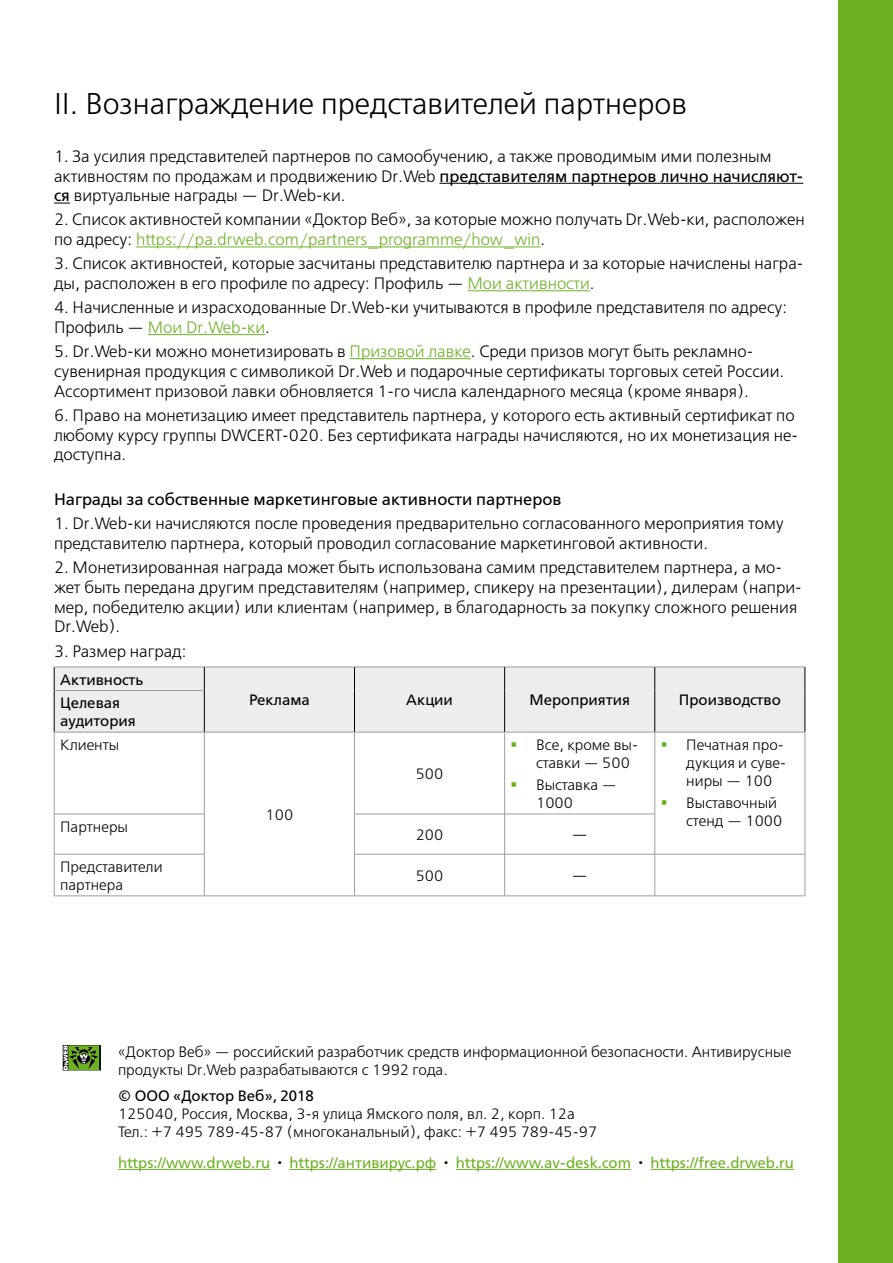
<style>
.page{position:relative;width:893px;height:1263px;background:#fff}
.page>*{position:absolute;margin:0;border:0;box-sizing:border-box;transform-origin:0 0}
.t1{font:300 30px "Free Set";color:#000}
.t2{font:300 16.5px/19.8px "Free Set";color:#000}
.t3{font:16.5px "Free Set";color:#000}
.t4{font:300 15px/18px "Free Set";color:#000}
.t5{font:15px "Free Set";color:#6db122}
.t6{font:15px/23.5px "Free Set";color:#000}
.s1{font-weight:400}
.s2{color:#6db122}
</style>
<div class="page">
<div style="left:838px;top:0;width:55px;height:1263px;background:#6db122"></div>
<hr style="left:439px;top:183px;width:364px;height:1px;background:#000">
<svg style="left:54px;top:203px;width:16px;height:1px"></svg>
<hr style="left:136px;top:246px;width:405px;height:1px;background:#6db122">
<hr style="left:467px;top:290px;width:123px;height:1px;background:#6db122">
<hr style="left:148px;top:334px;width:117px;height:1px;background:#6db122">
<hr style="left:349px;top:358px;width:122px;height:1px;background:#6db122">
<div style="left:55px;top:668px;width:750px;height:64px;background:#eceded"></div>
<hr style="left:54px;top:732px;width:1px;height:82px;background:#9c9e9f">
<hr style="left:204px;top:732px;width:1px;height:82px;background:#9c9e9f">
<hr style="left:354px;top:732px;width:1px;height:82px;background:#9c9e9f">
<hr style="left:504px;top:732px;width:1px;height:82px;background:#9c9e9f">
<hr style="left:654px;top:732px;width:1px;height:82px;background:#9c9e9f">
<hr style="left:805px;top:732px;width:1px;height:82px;background:#9c9e9f">
<hr style="left:805px;top:814px;width:1px;height:40px;background:#9c9e9f">
<hr style="left:54px;top:814px;width:151px;height:1px;background:#9c9e9f">
<hr style="left:54px;top:814px;width:1px;height:40px;background:#9c9e9f">
<hr style="left:204px;top:814px;width:1px;height:40px;background:#9c9e9f">
<hr style="left:354px;top:814px;width:151px;height:1px;background:#9c9e9f">
<hr style="left:354px;top:814px;width:1px;height:40px;background:#9c9e9f">
<hr style="left:505px;top:814px;width:150px;height:1px;background:#9c9e9f">
<hr style="left:504px;top:814px;width:1px;height:40px;background:#9c9e9f">
<hr style="left:654px;top:814px;width:1px;height:40px;background:#9c9e9f">
<hr style="left:54px;top:854px;width:151px;height:1px;background:#9c9e9f">
<hr style="left:54px;top:854px;width:1px;height:42px;background:#9c9e9f">
<hr style="left:204px;top:854px;width:1px;height:42px;background:#9c9e9f">
<hr style="left:354px;top:854px;width:151px;height:1px;background:#9c9e9f">
<hr style="left:354px;top:854px;width:1px;height:42px;background:#9c9e9f">
<hr style="left:505px;top:854px;width:150px;height:1px;background:#9c9e9f">
<hr style="left:504px;top:854px;width:1px;height:42px;background:#9c9e9f">
<hr style="left:655px;top:854px;width:150px;height:1px;background:#9c9e9f">
<hr style="left:654px;top:854px;width:1px;height:42px;background:#9c9e9f">
<hr style="left:805px;top:854px;width:1px;height:42px;background:#9c9e9f">
<hr style="left:54px;top:895px;width:150px;height:1px;background:#9c9e9f">
<hr style="left:204px;top:895px;width:150px;height:1px;background:#9c9e9f">
<hr style="left:354px;top:895px;width:151px;height:1px;background:#9c9e9f">
<hr style="left:505px;top:895px;width:150px;height:1px;background:#9c9e9f">
<hr style="left:655px;top:895px;width:150px;height:1px;background:#9c9e9f">
<svg style="left:54px;top:668px;width:1px;height:22px"></svg>
<hr style="left:54px;top:690px;width:1px;height:42px;background:#000">
<hr style="left:54px;top:667px;width:150px;height:1px;background:#9c9e9f">
<hr style="left:204px;top:667px;width:150px;height:1px;background:#9c9e9f">
<hr style="left:354px;top:667px;width:151px;height:1px;background:#9c9e9f">
<hr style="left:505px;top:667px;width:150px;height:1px;background:#9c9e9f">
<hr style="left:655px;top:667px;width:150px;height:1px;background:#9c9e9f">
<svg style="left:204px;top:667px;width:1px;height:23px"></svg>
<svg style="left:354px;top:667px;width:1px;height:23px"></svg>
<hr style="left:354px;top:690px;width:1px;height:42px;background:#000">
<svg style="left:504px;top:667px;width:1px;height:23px"></svg>
<hr style="left:504px;top:690px;width:1px;height:42px;background:#000">
<svg style="left:654px;top:667px;width:1px;height:23px"></svg>
<hr style="left:654px;top:690px;width:1px;height:42px;background:#000">
<svg style="left:805px;top:667px;width:1px;height:23px"></svg>
<hr style="left:805px;top:690px;width:1px;height:42px;background:#000">
<hr style="left:204px;top:690px;width:1px;height:42px;background:#000">
<hr style="left:54px;top:690px;width:150px;height:1px;background:#9c9e9f">
<hr style="left:204px;top:732px;width:150px;height:1px;background:#9c9e9f">
<hr style="left:354px;top:732px;width:151px;height:1px;background:#9c9e9f">
<hr style="left:505px;top:732px;width:150px;height:1px;background:#9c9e9f">
<hr style="left:655px;top:732px;width:150px;height:1px;background:#9c9e9f">
<hr style="left:54px;top:732px;width:150px;height:1px;background:#9c9e9f">
<hr style="left:118px;top:1169px;width:152px;height:1px;background:#6db122">
<hr style="left:290px;top:1169px;width:146px;height:1px;background:#6db122">
<hr style="left:456px;top:1169px;width:175px;height:1px;background:#6db122">
<hr style="left:650px;top:1169px;width:144px;height:1px;background:#6db122">
<svg style="left:63px;top:1045px;width:38px;height:25px"></svg>
<h1 class="t1" style="left:54px;top:85px;width:634px">II. Вознаграждение представителей партнеров</h1>
<p class="t2" style="left:54px;top:146px;width:751px">1. За усилия представителей партнеров по самообучению, а также проводимым ими полезным активноcтям по продажам и продвижению Dr.Web <span class="s1">представителям партнеров лично начисляют&shy;ся</span> виртуальные награды — Dr.Web-ки.</p>
<p class="t2" style="left:54px;top:210px;width:752px">2. Список активностей компании «Доктор Веб», за которые можно получать Dr.Web-ки, расположен по адресу: <span class="s2">https://pa.drweb.com/partners_programme/how_win</span>.</p>
<p class="t2" style="left:54px;top:254px;width:751px">3. Список активностей, которые засчитаны представителю партнера и за которые начислены награ&shy;ды, расположен в его профиле по адресу: Профиль — <span class="s2">Мои активности</span>.</p>
<p class="t2" style="left:54px;top:298px;width:735px">4. Начисленные и израсходованные Dr.Web-ки учитываются в профиле представителя по адресу:<br>Профиль — <span class="s2">Мои Dr.Web-ки</span>.</p>
<p class="t2" style="left:54px;top:341px;width:732px">5. Dr.Web-ки можно монетизировать в <span class="s2">Призовой лавке</span>. Среди призов могут быть рекламно&shy;сувенирная продукция с символикой Dr.Web и подарочные сертификаты торговых сетей России.<br>Ассортимент призовой лавки обновляется 1-го числа календарного месяца (кроме января).</p>
<p class="t2" style="left:54px;top:405px;width:746px">6. Право на монетизацию имеет представитель партнера, у которого есть активный сертификат по любому курсу группы DWCERT-020. Без сертификата награды начисляются, но их монетизация не&shy;доступна.</p>
<p class="t3" style="left:54px;top:489px;width:509px">Награды за собственные маркетинговые активности партнеров</p>
<p class="t2" style="left:54px;top:514px;width:731px">1. Dr.Web-ки начисляются после проведения предварительно согласованного мероприятия тому представителю партнера, который проводил согласование маркетинговой активности.</p>
<p class="t2" style="left:54px;top:557px;width:749px">2. Монетизированная награда может быть использована самим представителем партнера, а мо&shy;жет быть передана другим представителям (например, спикеру на презентации), дилерам (напри&shy;мер, победителю акции) или клиентам (например, в благодарность за покупку сложного решения Dr.Web).</p>
<p class="t2" style="left:54px;top:641px;width:134px">3. Размер наград:</p>
<p class="t6" style="left:60px;top:667px;width:85px">Активность<br>Целевая</p>
<p class="t6" style="left:249px;top:688px;width:62px">Реклама</p>
<p class="t6" style="left:406px;top:688px;width:48px">Акции</p>
<p class="t6" style="left:529px;top:688px;width:102px">Мероприятия</p>
<p class="t6" style="left:679px;top:688px;width:104px">Производство</p>
<p class="t6" style="left:60px;top:709px;width:77px">аудитория</p>
<p class="t4" style="left:60px;top:736px;width:61px">Клиенты</p>
<p class="t4" style="left:536px;top:736px;width:103px">Все, кроме вы&shy;ставки — 500</p>
<p class="t4" style="left:536px;top:776px;width:82px">Выставка —<br>1000</p>
<p class="t4" style="left:416px;top:765px;width:29px">500</p>
<p class="t4" style="left:266px;top:806px;width:29px">100</p>
<p class="t4" style="left:60px;top:817px;width:69px">Партнеры</p>
<p class="t4" style="left:416px;top:826px;width:29px">200</p>
<p class="t2" style="left:571px;top:825px;width:18px">—</p>
<p class="t4" style="left:60px;top:858px;width:104px">Представители партнера</p>
<p class="t4" style="left:416px;top:867px;width:29px">500</p>
<p class="t2" style="left:571px;top:866px;width:18px">—</p>
<p class="t4" style="left:686px;top:736px;width:101px">Печатная про&shy;дукция и суве&shy;ниры — 100</p>
<p class="t4" style="left:686px;top:794px;width:98px">Выставочный стенд — 1000</p>
<p class="t4" style="left:118px;top:1042px;width:675px">«Доктор Веб» — российский разработчик средств информационной безопасности. Антивирусные продукты Dr.Web разрабатываются с 1992 года.</p>
<p class="t6" style="left:118px;top:1084px;width:197px">© OOO «Доктор Веб», 2018</p>
<p class="t4" style="left:118px;top:1105px;width:481px">125040, Россия, Москва, 3-я улица Ямского поля, вл. 2, корп. 12а<br>Тел.: +7 495 789-45-87 (многоканальный), факс: +7 495 789-45-97</p>
<p class="t5" style="left:118px;top:1153px;width:154px">https://www.drweb.ru</p>
<p class="t5" style="left:290px;top:1153px;width:148px">https://антивирус.рф</p>
<p class="t5" style="left:456px;top:1153px;width:177px">https://www.av-desk.com</p>
<p class="t5" style="left:650px;top:1153px;width:145px">https://free.drweb.ru</p>
</div>
